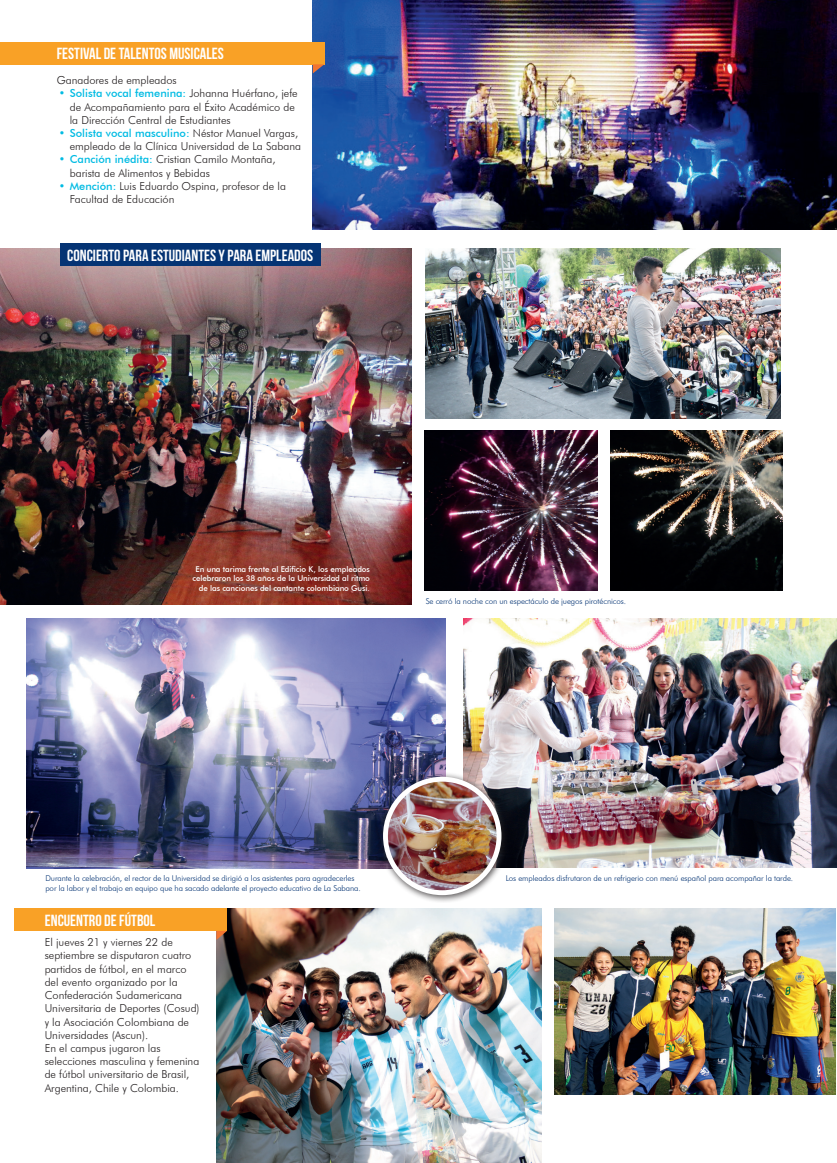
<style>
.page{position:relative;width:837px;height:1163px;background:#fff}
.page>*{position:absolute;margin:0;border:0;box-sizing:border-box;transform-origin:0 0}
.t1{font:700 16.1px "Bebas Neue";color:#fff}
.t2{font:300 11px/13.2px "Futura BT";color:#231f20}
.t3{font:300 8px/9.6px "Futura BT";letter-spacing:-.01em;color:#053474}
.t4{font:500 8px/9.6px "Futura BT";letter-spacing:-.01em;color:#fff;text-align:right}
.s1{font-weight:500;color:#00bbe3}
</style>
<div class="page">
<img style="left:313px;top:0;width:523px;height:230px">
<div style="left:0;top:42px;width:324px;height:22px;background:#f9a126"></div>
<img style="left:27px;top:618px;width:418px;height:250px">
<img style="left:610px;top:430px;width:172px;height:160px">
<img style="left:424px;top:430px;width:173px;height:160px">
<img style="left:425px;top:249px;width:355px;height:169px">
<img style="left:554px;top:908px;width:281px;height:186px">
<img style="left:216px;top:908px;width:325px;height:254px">
<img style="left:463px;top:618px;width:373px;height:249px">
<img style="left:0;top:248px;width:411px;height:356px">
<div style="left:60px;top:243px;width:260px;height:23px;background:#053474"></div>
<div style="left:378px;top:771px;width:131px;height:131px;background:#231f20;opacity:.75"></div>
<img style="left:385px;top:779px;width:114px;height:113px;border-radius:57px">
<div style="left:383px;top:776px;width:118px;height:119px;border:5px solid #fff;border-radius:50%"></div>
<div style="left:14px;top:908px;width:213px;height:22px;background:#f9a126"></div>
<svg style="left:216px;top:930px;width:11px;height:9px"></svg>
<svg style="left:313px;top:64px;width:11px;height:9px"></svg>
<h1 class="t1" style="left:57px;top:45px;width:169px">FESTIVAL DE TALENTOS MUSICALES</h1>
<p class="t2" style="left:57px;top:74px;width:121px">Ganadores de empleados</p>
<p class="t2" style="left:70px;top:87px;width:229px;text-indent:-11px"><span class="s1">• Solista vocal femenina:</span> Johanna Huérfano, jefe de Acompañamiento para el Éxito Académico de la Dirección Central de Estudiantes</p>
<p class="t2" style="left:59px;top:126px;width:244px;text-align:right"><span class="s1">• Solista vocal masculino:</span> Néstor Manuel Vargas, empleado de la Clínica Universidad de La Sabana</p>
<p class="t2" style="left:70px;top:153px;width:207px;text-indent:-11px"><span class="s1">• Canción inédita:</span> Cristian Camilo Montaña, barista de Alimentos y Bebidas</p>
<p class="t2" style="left:70px;top:179px;width:218px;text-indent:-11px"><span class="s1">• Mención:</span> Luis Eduardo Ospina, profesor de la<br>Facultad de Educación</p>
<h1 class="t1" style="left:67px;top:246px;width:247px">CONCIERTO PARA ESTUDIANTES Y PARA EMPLEADOS</h1>
<p class="t4" style="left:192px;top:564px;width:179px">En una tarima frente al Edificio K, los empleados celebraron los 38 años de la Universidad al ritmo de las canciones del cantante colombiano Gusi.</p>
<p class="t3" style="left:425px;top:596px;width:202px">Se cerró la noche con un espectáculo de juegos pirotécnicos.</p>
<p class="t3" style="left:45px;top:873px;width:317px">Durante la celebración, el rector de la Universidad se dirigió a los asistentes para agradecerles por la labor y el trabajo en equipo que ha sacado adelante el proyecto educativo de La Sabana.</p>
<h1 class="t1" style="left:45px;top:911px;width:112px">ENCUENTRO DE FÚTBOL</h1>
<p class="t2" style="left:45px;top:935px;width:156px">El jueves 21 y viernes 22 de septiembre se disputaron cuatro partidos de fútbol, en el marco del evento organizado por la<br>Confederación Sudamericana<br>Universitaria de Deportes (Cosud) y la Asociación Colombiana de<br>Universidades (Ascun).<br>En el campus jugaron las selecciones masculina y femenina de fútbol universitario de Brasil,<br>Argentina, Chile y Colombia.</p>
<p class="t3" style="left:505px;top:872px;width:289px">Los empleados disfrutaron de un refrigerio con menú español para acompañar la tarde.</p>
</div>
